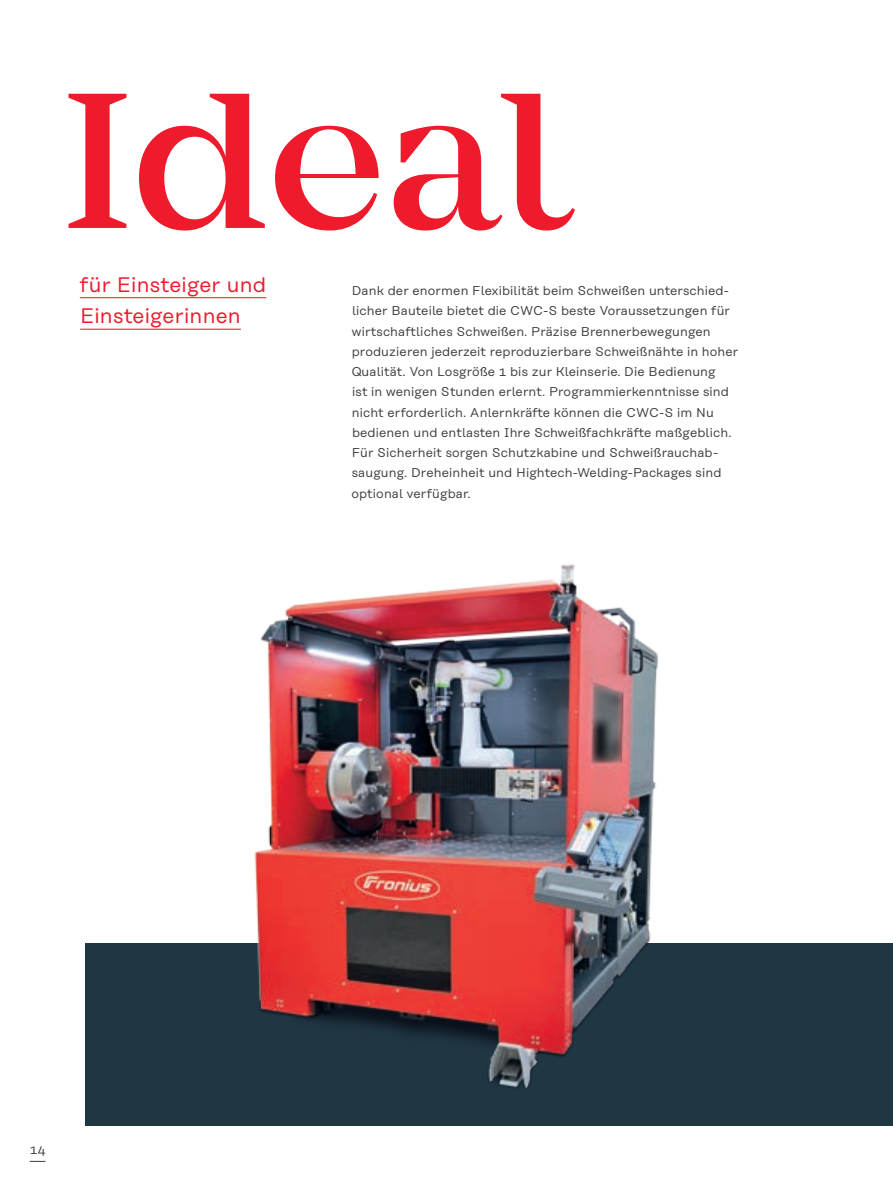
<style>
.page{position:relative;width:893px;height:1191px;background:#fff}
.page>*{position:absolute;margin:0;border:0;box-sizing:border-box;transform-origin:0 0}
.t1{font:500 200.25px "Mirador";color:#ee1b2d}
.t2{font:21px/31.5px "Rational Text";letter-spacing:.01em;color:#ee1b2d}
.t3{font:12.75px/20.2px "Rational Text";letter-spacing:.01em;color:#3e3e3f}
</style>
<div class="page">
<div style="left:85px;top:943px;width:808px;height:182px;background:#1f3643"></div>
<img style="left:254px;top:564px;width:405px;height:525px">
<svg style="left:30px;top:1161px;width:16px;height:1px"></svg>
<hr style="left:80px;top:297px;width:186px;height:1px;background:#ee1b2d">
<hr style="left:80px;top:329px;width:161px;height:1px;background:#ee1b2d">
<h1 class="t1" style="left:63px;top:44px;width:510px">Ideal</h1>
<h2 class="t2" style="left:80px;top:268px;width:188px">für Einsteiger und<br>Einsteigerinnen</h2>
<p class="t3" style="left:351px;top:280px;width:389px">Dank der enormen Flexibilität beim Schweißen unterschied&shy;licher Bauteile bietet die CWC-S beste Voraussetzungen für wirtschaftliches Schweißen. Präzise Brennerbewegungen produzieren jederzeit reproduzierbare Schweißnähte in hoher Qualität. Von Losgröße 1 bis zur Kleinserie. Die Bedienung<br>ist in wenigen Stunden erlernt. Programmierkenntnisse sind nicht erforderlich. Anlernkräfte können die CWC-S im Nu bedienen und entlasten Ihre Schweißfachkräfte maßgeblich.<br>Für Sicherheit sorgen Schutzkabine und Schweißrauchab&shy;saugung. Dreheinheit und Hightech-Welding-Packages sind optional verfügbar.</p>
<p class="t3" style="left:30px;top:1139px;width:17px">14</p>
</div>
